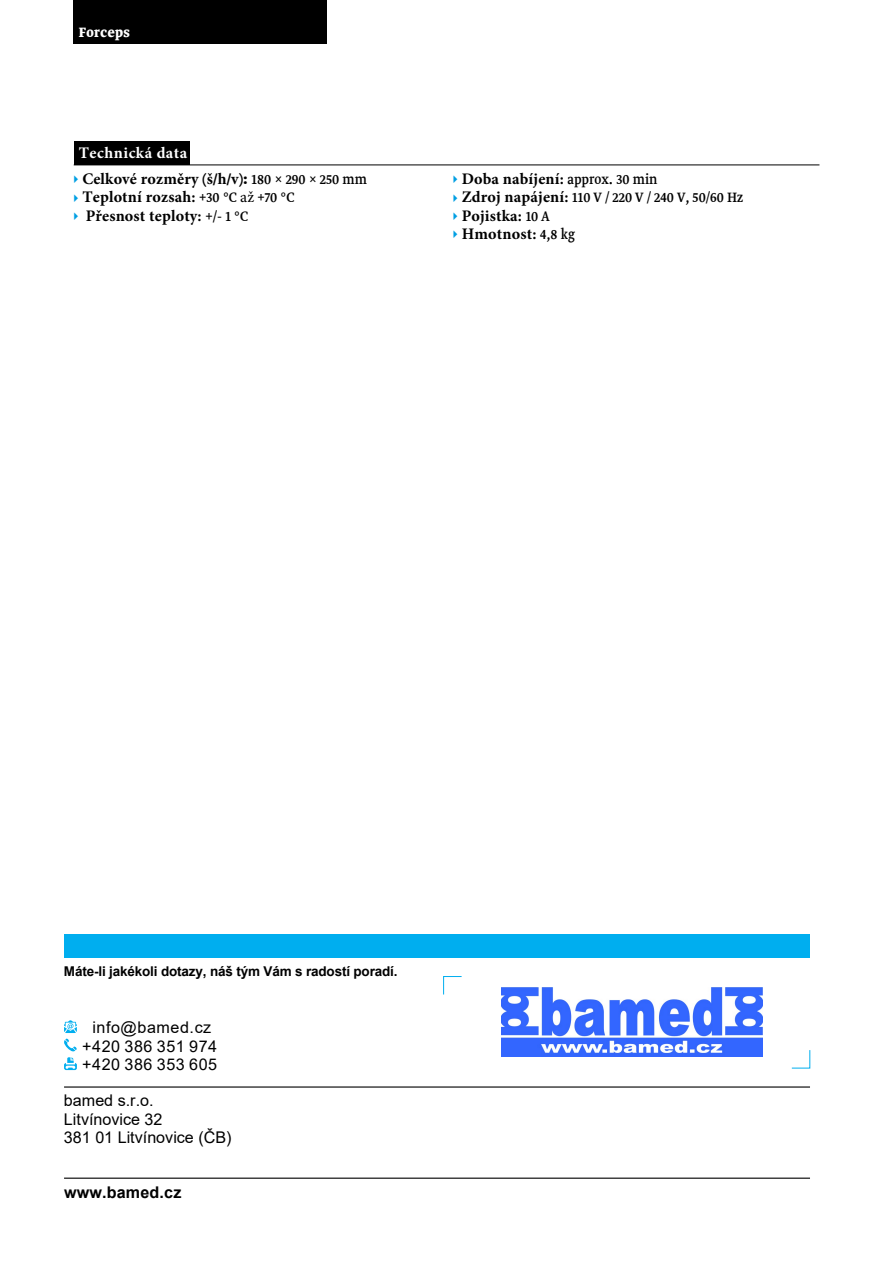
<style>
.page{position:relative;width:893px;height:1263px;background:#fff}
.page>*{position:absolute;margin:0;border:0;box-sizing:border-box;transform-origin:0 0}
.t1{font:700 16.2px/18.5px "Minion Pro";letter-spacing:.01em;color:#000}
.t2{font:16.2px/18.5px "Arial";color:#000}
.t3{font:16.2px/18.3px "Arial";letter-spacing:.035em;color:#000;text-align:center}
.t4{font:16.2px "pfmmedical";color:#000}
.t5{font:700 16.2px "Arial";letter-spacing:.01em;color:#000}
.t6{font:700 16.2px "pfmmedical";letter-spacing:.03em;color:#fff}
.t7{font:700 13.5px "Arial";letter-spacing:-.01em;color:#000}
.s1{color:#fff}
.s2{font-family:"pfmmedical";font-weight:400;color:#009fe3}
.s3{font-family:"pfmmedical"}
.s4{font-family:"pfmmedical";font-weight:400}
.s5{font-weight:400}
.s6{color:#009fe3}
.s7{font-family:"Minion Pro";font-weight:700}
</style>
<div class="page">
<div style="left:74px;top:0;width:253px;height:44px;background:#000"></div>
<hr style="left:74px;top:165px;width:745px;height:1px;background:#000">
<div style="left:74px;top:141px;width:115px;height:24px;background:#000"></div>
<hr style="left:64px;top:1177px;width:746px;height:2px;background:#000">
<hr style="left:64px;top:1086px;width:746px;height:1px;background:#000">
<svg style="left:64px;top:1020px;width:13px;height:50px"></svg>
<div style="left:64px;top:934px;width:746px;height:24px;background:#00aeef"></div>
<svg style="left:443px;top:976px;width:19px;height:19px"></svg>
<svg style="left:791px;top:1050px;width:19px;height:18px"></svg>
<img style="left:502px;top:987px;width:260px;height:70px">
<p class="t6" style="left:79px;top:21px;width:53px">Forceps</p>
<p class="t1" style="left:74px;top:140px;width:295px;line-height:25.8px;text-indent:5px"><span class="s1">Technická data<br></span><span class="s2">▸</span> Celkové rozměry <span class="s3">(</span>š<span class="s3">/</span>h<span class="s3">/</span>v<span class="s3">):</span> <span class="s4">180 × 290 × 250 mm</span></p>
<p class="t1" style="left:74px;top:188px;width:222px"><span class="s2">▸</span> Teplotní rozsah: <span class="s4">+30 °C</span> <span class="s5">až</span> <span class="s4">+70 °C </span><span class="s2">▸</span> Přesnost teploty: <span class="s4">+/- 1 °C</span></p>
<p class="t1" style="left:453px;top:169px;width:206px"><span class="s2">▸</span> Doba nabíjení: <span class="s4">approx. 30 min</span></p>
<p class="t4" style="left:453px;top:188px;width:292px"><span class="s6">▸</span> <span class="s7">Zdroj napájení:</span> 110 V / 220 V / 240 V, 50/60 Hz</p>
<p class="t1" style="left:453px;top:206px;width:124px"><span class="s2">▸</span> Pojistka: <span class="s4">10 A<br></span><span class="s2">▸</span> Hmotnost: <span class="s4">4,8 kg</span></p>
<p class="t7" style="left:64px;top:962px;width:335px">Máte-li jakékoli dotazy, náš tým Vám s radostí poradí.</p>
<p class="t3" style="left:82px;top:1018px;width:136px">info@bamed.cz +420 386 351 974 +420 386 353 605</p>
<p class="t2" style="left:64px;top:1091px;width:169px">bamed s.r.o.<br>Litvínovice 32<br>381 01 Litvínovice (ČB)</p>
<p class="t5" style="left:64px;top:1181px;width:119px">www.bamed.cz</p>
</div>
